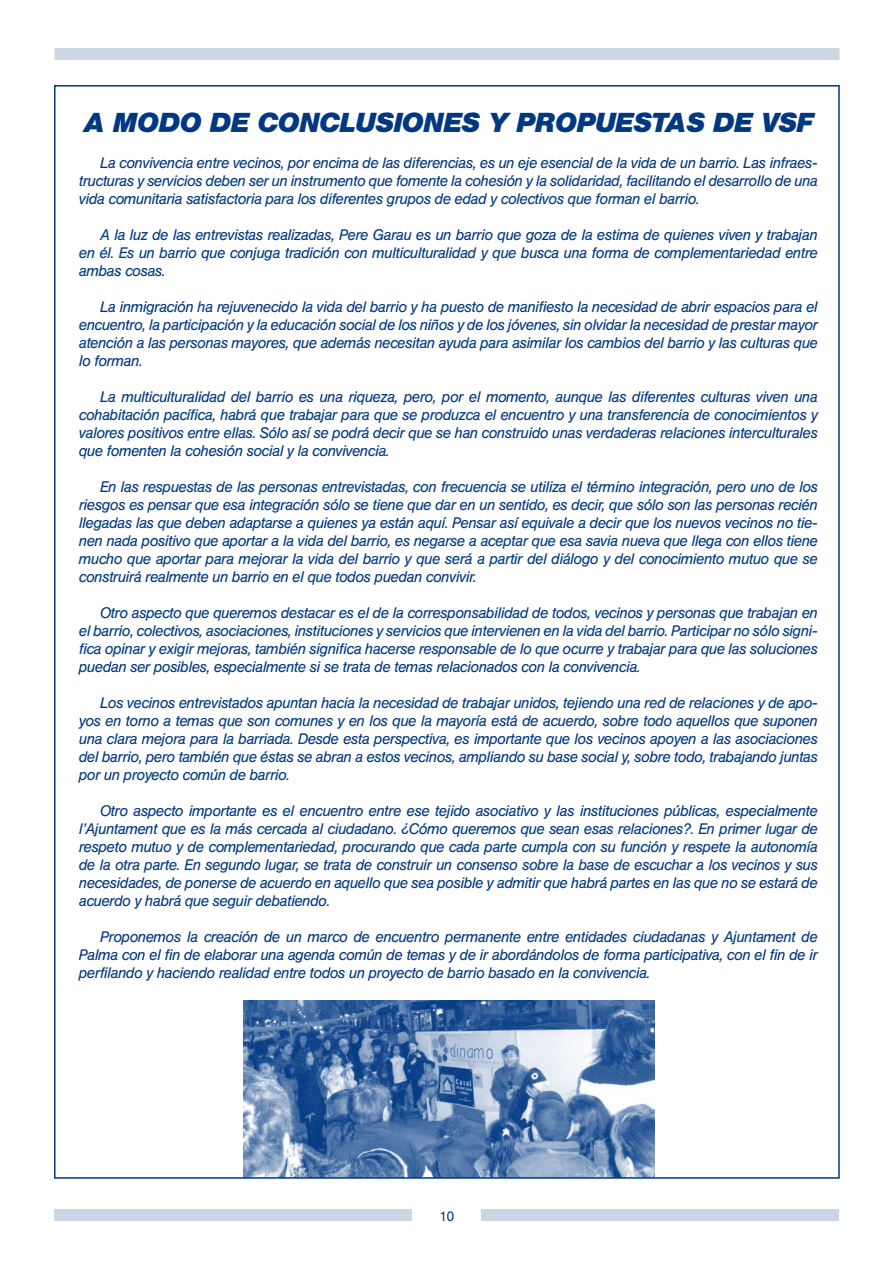
<style>
.page{position:relative;width:893px;height:1263px;background:#fff}
.page>*{position:absolute;margin:0;border:0;box-sizing:border-box;transform-origin:0 0}
.t1{font:27px "Hel Bol Ita";color:#003882}
.t2{font:15px/18px "Hel Ita";color:#003882;text-align:justify}
.t3{font:13.5px "Hel Reg";color:#003882}
</style>
<div class="page">
<div style="left:55px;top:48px;width:784px;height:12px;background:#ccd7e6"></div>
<div style="left:54px;top:1209px;width:358px;height:12px;background:#ccd7e6"></div>
<div style="left:481px;top:1209px;width:358px;height:12px;background:#ccd7e6"></div>
<img style="left:243px;top:1000px;width:412px;height:176px">
<h1 class="t1" style="left:84px;top:107px;width:731px">A MODO DE CONCLUSIONES Y PROPUESTAS DE VSF</h1>
<p class="t2" style="left:79px;top:153px;width:740px;text-indent:21px">La convivencia entre vecinos, por encima de las diferencias, es un eje esencial de la vida de un barrio. Las infraes&shy;tructuras y servicios deben ser un instrumento que fomente la cohesión y la solidaridad, facilitando el desarrollo de una vida comunitaria satisfactoria para los diferentes grupos de edad y colectivos que forman el barrio.</p>
<p class="t2" style="left:79px;top:225px;width:740px;text-indent:21px">A la luz de las entrevistas realizadas, Pere Garau es un barrio que goza de la estima de quienes viven y trabajan en él. Es un barrio que conjuga tradición con multiculturalidad y que busca una forma de complementariedad entre ambas cosas.</p>
<p class="t2" style="left:79px;top:297px;width:740px;text-indent:21px">La inmigración ha rejuvenecido la vida del barrio y ha puesto de manifiesto la necesidad de abrir espacios para el encuentro, la participación y la educación social de los niños y de los jóvenes, sin olvidar la necesidad de prestar mayor atención a las personas mayores, que además necesitan ayuda para asimilar los cambios del barrio y las culturas que lo forman.</p>
<p class="t2" style="left:79px;top:387px;width:740px;text-indent:21px">La multiculturalidad del barrio es una riqueza, pero, por el momento, aunque las diferentes culturas viven una cohabitación pacífica, habrá que trabajar para que se produzca el encuentro y una transferencia de conocimientos y valores positivos entre ellas. Sólo así se podrá decir que se han construido unas verdaderas relaciones interculturales que fomenten la cohesión social y la convivencia.</p>
<p class="t2" style="left:79px;top:477px;width:740px;text-indent:21px">En las respuestas de las personas entrevistadas, con frecuencia se utiliza el término integración, pero uno de los riesgos es pensar que esa integración sólo se tiene que dar en un sentido, es decir, que sólo son las personas recién llegadas las que deben adaptarse a quienes ya están aquí. Pensar así equivale a decir que los nuevos vecinos no tie&shy;nen nada positivo que aportar a la vida del barrio, es negarse a aceptar que esa savia nueva que llega con ellos tiene mucho que aportar para mejorar la vida del barrio y que será a partir del diálogo y del conocimiento mutuo que se construirá realmente un barrio en el que todos puedan convivir.</p>
<p class="t2" style="left:79px;top:603px;width:740px;text-indent:21px">Otro aspecto que queremos destacar es el de la corresponsabilidad de todos, vecinos y personas que trabajan en el barrio, colectivos, asociaciones, instituciones y servicios que intervienen en la vida del barrio. Participar no sólo signi&shy;fica opinar y exigir mejoras, también significa hacerse responsable de lo que ocurre y trabajar para que las soluciones puedan ser posibles, especialmente si se trata de temas relacionados con la convivencia.</p>
<p class="t2" style="left:79px;top:693px;width:740px;text-indent:21px">Los vecinos entrevistados apuntan hacia la necesidad de trabajar unidos, tejiendo una red de relaciones y de apo&shy;yos en torno a temas que son comunes y en los que la mayoría está de acuerdo, sobre todo aquellos que suponen una clara mejora para la barriada. Desde esta perspectiva, es importante que los vecinos apoyen a las asociaciones del barrio, pero también que éstas se abran a estos vecinos, ampliando su base social y, sobre todo, trabajando juntas por un proyecto común de barrio.</p>
<p class="t2" style="left:79px;top:801px;width:740px;text-indent:21px">Otro aspecto importante es el encuentro entre ese tejido asociativo y las instituciones públicas, especialmente l’Ajuntament que es la más cercada al ciudadano. ¿Cómo queremos que sean esas relaciones?. En primer lugar de respeto mutuo y de complementariedad, procurando que cada parte cumpla con su función y respete la autonomía de la otra parte. En segundo lugar, se trata de construir un consenso sobre la base de escuchar a los vecinos y sus necesidades, de ponerse de acuerdo en aquello que sea posible y admitir que habrá partes en las que no se estará de acuerdo y habrá que seguir debatiendo.</p>
<p class="t2" style="left:79px;top:927px;width:740px;text-indent:21px">Proponemos la creación de un marco de encuentro permanente entre entidades ciudadanas y Ajuntament de Palma con el fin de elaborar una agenda común de temas y de ir abordándolos de forma participativa, con el fin de ir perfilando y haciendo realidad entre todos un proyecto de barrio basado en la convivencia.</p>
<p class="t3" style="left:440px;top:1208px;width:16px">10</p>
</div>
